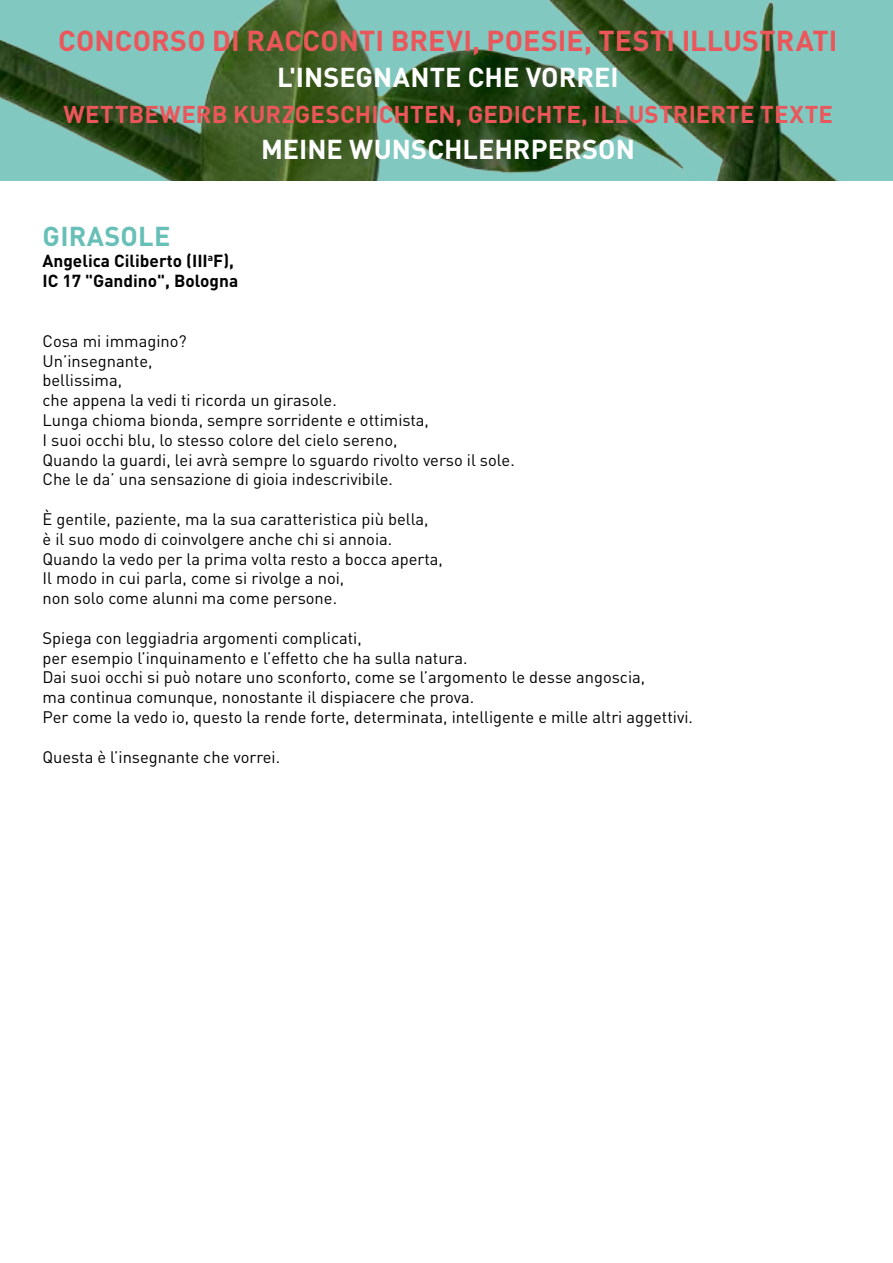
<style>
.page{position:relative;width:893px;height:1263px;background:#fff}
.page>*{position:absolute;margin:0;border:0;box-sizing:border-box;transform-origin:0 0}
.t1{font:700 28.5px "DINOT";letter-spacing:.005em;color:#eb565a}
.t2{font:700 27px "DINOT";color:#fff}
.t3{font:700 27px "DINOT";letter-spacing:.01em;color:#67c0b7}
.t4{font:700 24px "DINOT";letter-spacing:.005em;color:#eb565a}
.t5{font:700 17.25px/20.7px "DINOT";color:#000}
.t6{font:16.5px/19.8px "DINOT";color:#000}
</style>
<div class="page">
<img style="left:0;top:0;width:893px;height:181px">
<h1 class="t1" style="left:58px;top:22px;width:781px">CONCORSO DI RACCONTI BREVI, POESIE, TESTI ILLUSTRATI</h1>
<h2 class="t2" style="left:277px;top:60px;width:343px">L'INSEGNANTE CHE VORREI</h2>
<h3 class="t4" style="left:64px;top:99px;width:771px">WETTBEWERB KURZGESCHICHTEN, GEDICHTE, ILLUSTRIERTE TEXTE</h3>
<h2 class="t2" style="left:261px;top:132px;width:375px">MEINE WUNSCHLEHRPERSON</h2>
<h2 class="t3" style="left:43px;top:219px;width:129px">GIRASOLE</h2>
<p class="t5" style="left:43px;top:250px;width:197px">Angelica Ciliberto (III<sup>a</sup>F),<br>IC 17 "Gandino", Bologna</p>
<p class="t6" style="left:43px;top:331px;width:474px">Cosa mi immagino?<br>Un’insegnante,<br>bellissima,<br>che appena la vedi ti ricorda un girasole.<br>Lunga chioma bionda, sempre sorridente e ottimista,<br>I suoi occhi blu, lo stesso colore del cielo sereno,<br>Quando la guardi, lei avrà sempre lo sguardo rivolto verso il sole.<br>Che le da’ una sensazione di gioia indescrivibile.</p>
<p class="t6" style="left:43px;top:509px;width:402px">È gentile, paziente, ma la sua caratteristica più bella,<br>è il suo modo di coinvolgere anche chi si annoia.<br>Quando la vedo per la prima volta resto a bocca aperta, Il modo in cui parla, come si rivolge a noi,<br>non solo come alunni ma come persone.</p>
<p class="t6" style="left:43px;top:628px;width:652px">Spiega con leggiadria argomenti complicati,<br>per esempio l’inquinamento e l’effetto che ha sulla natura.<br>Dai suoi occhi si può notare uno sconforto, come se l’argomento le desse angoscia,<br>ma continua comunque, nonostante il dispiacere che prova.<br>Per come la vedo io, questo la rende forte, determinata, intelligente e mille altri aggettivi.</p>
<p class="t6" style="left:43px;top:746px;width:239px">Questa è l’insegnante che vorrei.</p>
</div>
